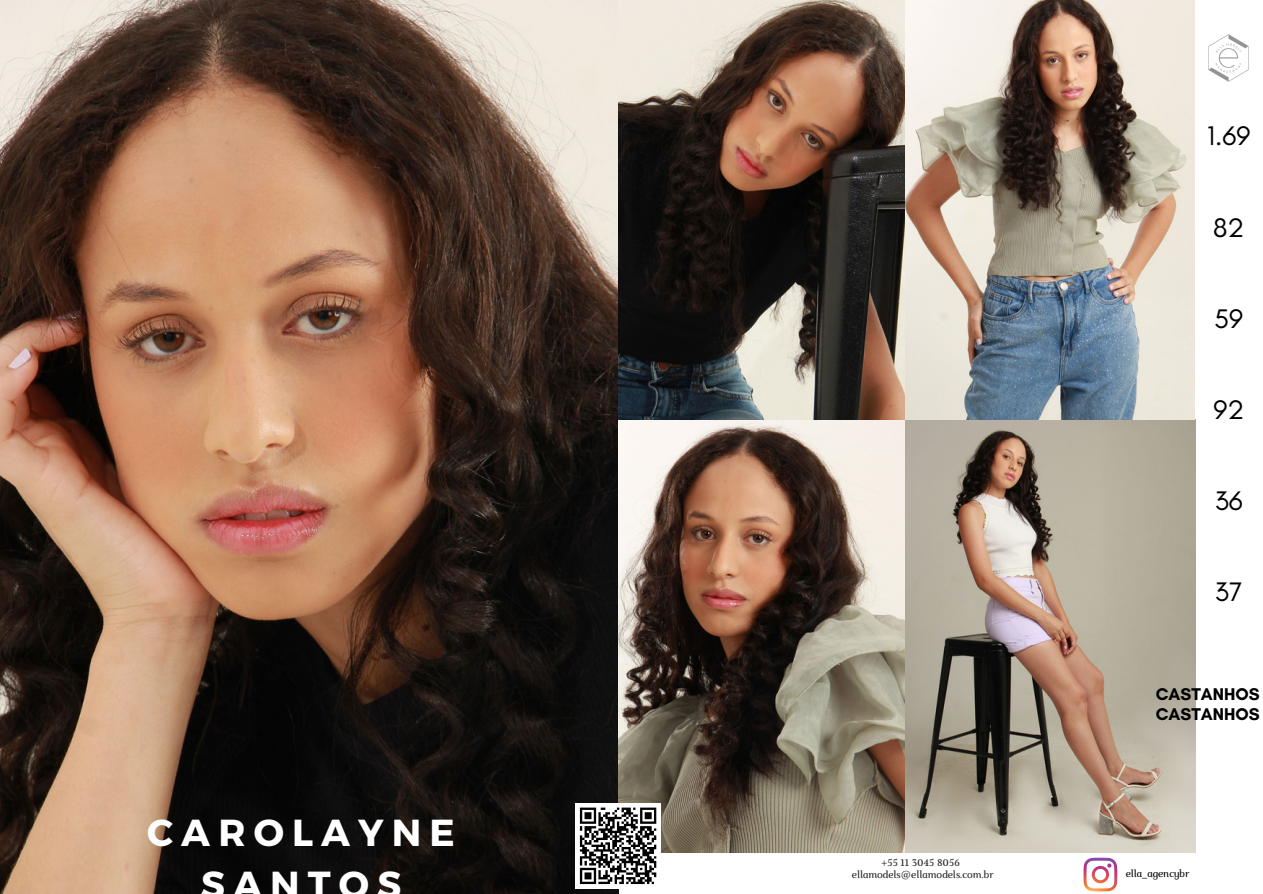
<style>
.page{position:relative;width:1263px;height:894px;background:#fff}
.page>*{position:absolute;margin:0;border:0;box-sizing:border-box;transform-origin:0 0}
.t1{font:700 37.65px/52.1px "Montserrat";letter-spacing:.215em;color:#fff;text-align:center}
.t2{font:27.3px "Glacial Indifference";color:#000}
.t3{font:700 17.25px "Glacial Indifference";color:#000}
.t4{font:italic 10.35px "Marta";color:#222}
.t5{font:italic 10.35px "Marta";color:#000}
</style>
<div class="page">
<img style="left:0;top:0;width:618px;height:893px">
<img style="left:618px;top:419px;width:577px;height:433px">
<img style="left:618px;top:0;width:287px;height:419px">
<svg style="left:1083px;top:857px;width:34px;height:34px"></svg>
<img style="left:1208px;top:34px;width:41px;height:48px">
<img style="left:905px;top:0;width:289px;height:419px">
<div style="left:575px;top:802px;width:86px;height:86px;background:#fff"></div>
<svg style="left:579px;top:807px;width:78px;height:77px"></svg>
<p class="t1" style="left:147px;top:804px;width:309px">CAROLAYNE<br>SANTOS</p>
<p class="t4" style="left:881px;top:857px;width:80px">+55 11 3045 8056</p>
<p class="t4" style="left:852px;top:869px;width:143px">ellamodels@ellamodels.com.br</p>
<p class="t2" style="left:1207px;top:119px;width:45px">1.69</p>
<p class="t2" style="left:1213px;top:210px;width:33px">82</p>
<p class="t2" style="left:1214px;top:302px;width:31px">59</p>
<p class="t2" style="left:1213px;top:393px;width:32px">92</p>
<p class="t2" style="left:1215px;top:484px;width:30px">36</p>
<p class="t2" style="left:1215px;top:575px;width:29px">37</p>
<p class="t3" style="left:1156px;top:683px;width:105px">CASTANHOS</p>
<p class="t3" style="left:1156px;top:703px;width:105px">CASTANHOS</p>
<p class="t5" style="left:1126px;top:868px;width:65px">ella_agencybr</p>
</div>
